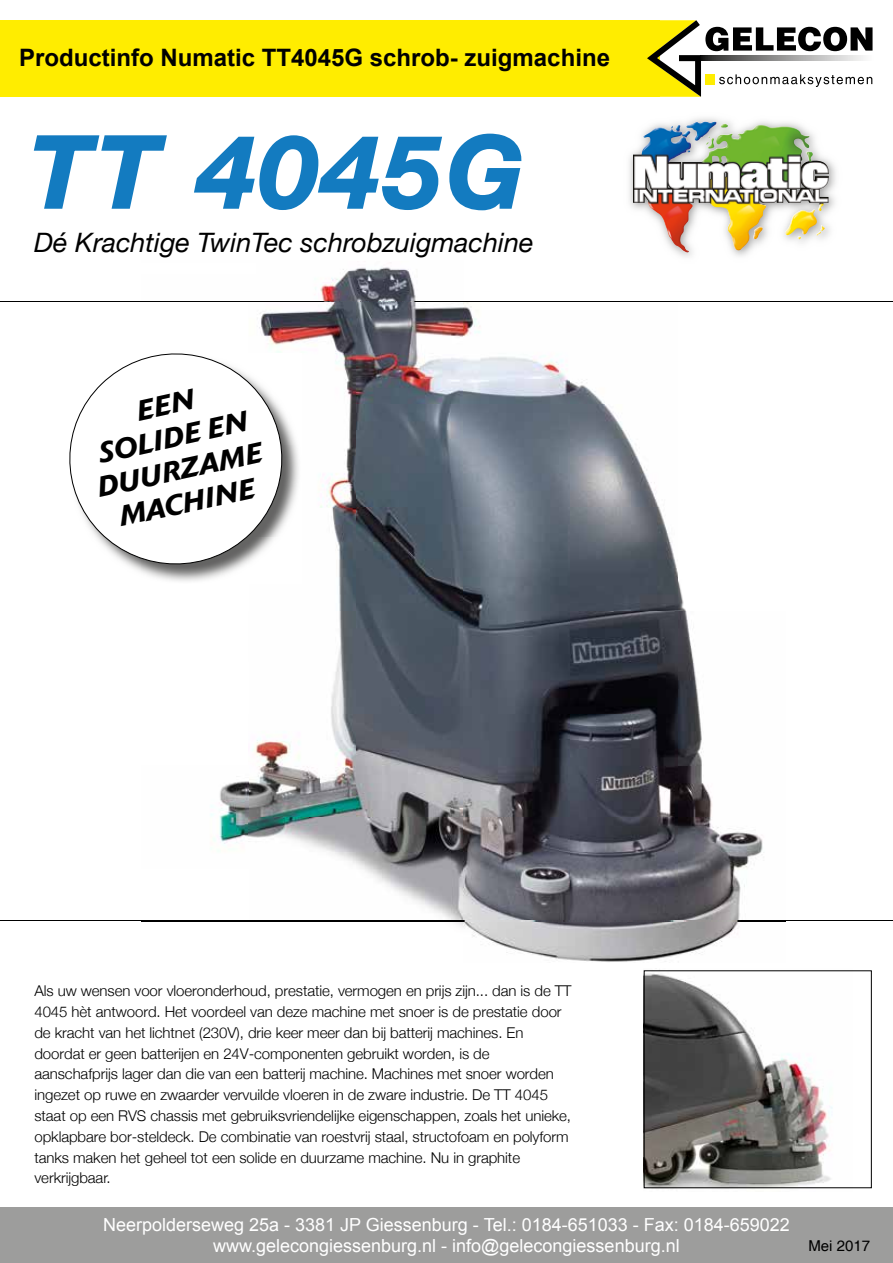
<style>
.page{position:relative;width:893px;height:1263px;background:#fff}
.page>*{position:absolute;margin:0;border:0;box-sizing:border-box;transform-origin:0 0}
.t1{font:italic 700 99.75px "Helvetica Neue";letter-spacing:.06em;color:#137bc0}
.t2{font:italic 500 28.05px/33.2px "Delta";color:#000;text-align:center}
.t3{font:italic 26.7px "Helvetica Neue";color:#000}
.t4{font:700 24px "Arial";color:#000}
.t5{font:18px/21.6px "Arial";color:#fff;text-align:center}
.t6{font:15px "Helvetica";color:#000}
.t7{font:300 14.85px/20.9px "Helvetica Neue";letter-spacing:-.005em;color:#000}
</style>
<div class="page">
<div style="left:0;top:20px;width:659px;height:77px;background:#ffed00"></div>
<svg style="left:647px;top:20px;width:225px;height:77px"></svg>
<svg style="left:700px;top:55px;width:172px;height:6px"></svg>
<div style="left:705px;top:74px;width:10px;height:10px;background:#ffed00"></div>
<div style="left:0;top:1207px;width:893px;height:56px;background:#9d9d9c"></div>
<svg style="left:33px;top:135px;width:134px;height:74px"></svg>
<svg style="left:194px;top:133px;width:328px;height:78px"></svg>
<img style="left:629px;top:118px;width:207px;height:139px">
<img style="left:686px;top:121px;width:18px;height:20px">
<hr style="left:0;top:301px;width:893px;height:1px;background:#000">
<hr style="left:0;top:921px;width:893px;height:1px;background:#000">
<img style="left:315px;top:267px;width:101px;height:34px">
<img style="left:259px;top:301px;width:346px;height:103px">
<img style="left:320px;top:404px;width:340px;height:104px">
<img style="left:249px;top:508px;width:537px;height:413px">
<img style="left:141px;top:781px;width:108px;height:140px">
<img style="left:455px;top:921px;width:284px;height:41px">
<img style="left:643px;top:970px;width:210px;height:219px">
<img style="left:149px;top:354px;width:152px;height:229px">
<svg style="left:69px;top:343px;width:223px;height:232px"></svg>
<div style="left:644px;top:970px;width:228px;height:218px;border:1px solid #000"></div>
<h3 class="t4" style="left:19px;top:41px;width:592px">Productinfo Numatic TT4045G schrob- zuigmachine</h3>
<h1 class="t1" style="left:30px;top:94px;width:495px">TT 4045G</h1>
<h3 class="t3" style="left:34px;top:223px;width:501px">Dé Krachtige TwinTec schrobzuigmachine</h3>
<h2 class="t2" style="left:80px;top:406px;width:170px;rotate:-12deg">EEN<br>SOLIDE EN<br>DUURZAME<br>MACHINE</h2>
<p class="t7" style="left:34px;top:979px;width:539px">Als uw wensen voor vloeronderhoud, prestatie, vermogen en prijs zijn... dan is de TT 4045 hèt antwoord. Het voordeel van deze machine met snoer is de prestatie door de kracht van het lichtnet (230V), drie keer meer dan bij batterij machines. En doordat er geen batterijen en 24V-componenten gebruikt worden, is de aanschafprijs lager dan die van een batterij machine. Machines met snoer worden ingezet op ruwe en zwaarder vervuilde vloeren in de zware industrie. De TT 4045 staat op een RVS chassis met gebruiksvriendelijke eigenschappen, zoals het unieke, opklapbare bor-steldeck. De combinatie van roestvrij staal, structofoam en polyform tanks maken het geheel tot een solide en duurzame machine. Nu in graphite verkrijgbaar.</p>
<p class="t5" style="left:103px;top:1214px;width:688px">Neerpolderseweg 25a - 3381 JP Giessenburg - Tel.: 0184-651033 - Fax: 0184-659022 www.gelecongiessenburg.nl - info@gelecongiessenburg.nl</p>
<p class="t6" style="left:808px;top:1237px;width:63px">Mei 2017</p>
</div>
